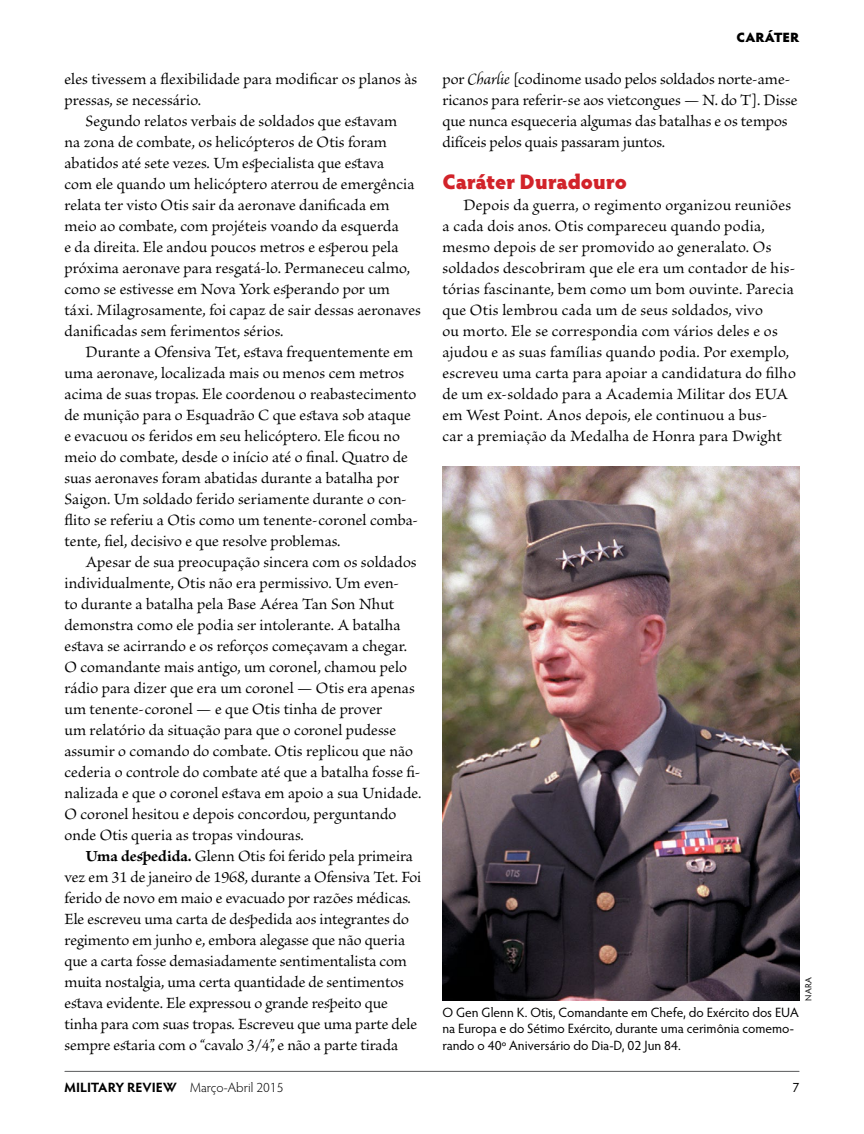
<style>
.page{position:relative;width:864px;height:1134px;background:#fff}
.page>*{position:absolute;margin:0;border:0;box-sizing:border-box;transform-origin:0 0}
.t1{font:900 21px "Hypatia Sans Pro";letter-spacing:-.005em;color:#d2232a}
.t2{font:16.5px/21px "Brioso Pro";letter-spacing:.005em;color:#000}
.t3{font:13.5px/16.5px "Hypatia Sans Pro";color:#000}
.t4{font:300 13.5px "Hypatia Sans Pro";color:#000}
.t5{font:900 13.5px "Hypatia Sans Pro";letter-spacing:-.01em;color:#000}
.t6{font:9px "Hypatia Sans Pro";color:#000}
.s1{font-weight:700}
.s2{font-style:italic}
</style>
<div class="page">
<hr style="left:65px;top:1071px;width:734px;height:1px;background:#58595b">
<img style="left:442px;top:466px;width:358px;height:534px">
<p class="t2" style="left:64px;top:69px;width:354px">eles tivessem a flexibilidade para modificar os planos às pressas, se necessário.</p>
<p class="t2" style="left:64px;top:111px;width:358px;text-indent:21px">Segundo relatos verbais de soldados que estavam<br>na zona de combate, os helicópteros de Otis foram abatidos até sete vezes. Um especialista que estava<br>com ele quando um helicóptero aterrou de emergência relata ter visto Otis sair da aeronave danificada em meio ao combate, com projéteis voando da esquerda<br>e da direita. Ele andou poucos metros e esperou pela próxima aeronave para resgatá-lo. Permaneceu calmo, como se estivesse em Nova York esperando por um táxi. Milagrosamente, foi capaz de sair dessas aeronaves danificadas sem ferimentos sérios.</p>
<p class="t2" style="left:64px;top:342px;width:355px;text-indent:21px">Durante a Ofensiva Tet, estava frequentemente em uma aeronave, localizada mais ou menos cem metros acima de suas tropas. Ele coordenou o reabastecimento de munição para o Esquadrão C que estava sob ataque e evacuou os feridos em seu helicóptero. Ele ficou no meio do combate, desde o início até o final. Quatro de suas aeronaves foram abatidas durante a batalha por Saigon. Um soldado ferido seriamente durante o con&shy;flito se referiu a Otis como um tenente-coronel comba&shy;tente, fiel, decisivo e que resolve problemas.</p>
<p class="t2" style="left:64px;top:552px;width:359px;text-indent:21px">Apesar de sua preocupação sincera com os soldados individualmente, Otis não era permissivo. Um even-<br>to durante a batalha pela Base Aérea Tan Son Nhut demonstra como ele podia ser intolerante. A batalha estava se acirrando e os reforços começavam a chegar.<br>O comandante mais antigo, um coronel, chamou pelo rádio para dizer que era um coronel — Otis era apenas um tenente-coronel — e que Otis tinha de prover<br>um relatório da situação para que o coronel pudesse assumir o comando do combate. Otis replicou que não cederia o controle do combate até que a batalha fosse fi&shy;nalizada e que o coronel estava em apoio a sua Unidade.<br>O coronel hesitou e depois concordou, perguntando onde Otis queria as tropas vindouras.</p>
<p class="t2" style="left:64px;top:847px;width:358px;text-indent:21px"><span class="s1">Uma despedida.</span> Glenn Otis foi ferido pela primeira vez em 31 de janeiro de 1968, durante a Ofensiva Tet. Foi ferido de novo em maio e evacuado por razões médicas.<br>Ele escreveu uma carta de despedida aos integrantes do regimento em junho e, embora alegasse que não queria que a carta fosse demasiadamente sentimentalista com muita nostalgia, uma certa quantidade de sentimentos estava evidente. Ele expressou o grande respeito que tinha para com suas tropas. Escreveu que uma parte dele sempre estaria com o “cavalo 3/4”, e não a parte tirada</p>
<p class="t5" style="left:737px;top:27px;width:64px">CARÁTER</p>
<p class="t2" style="left:442px;top:70px;width:356px">por <span class="s2">Charlie</span> [codinome usado pelos soldados norte-ame&shy;ricanos para referir-se aos vietcongues — N. do T]. Disse que nunca esqueceria algumas das batalhas e os tempos difíceis pelos quais passaram juntos.</p>
<p class="t1" style="left:442px;top:166px;width:186px">Caráter Duradouro</p>
<p class="t2" style="left:442px;top:195px;width:355px;text-indent:21px">Depois da guerra, o regimento organizou reuniões a cada dois anos. Otis compareceu quando podia, mesmo depois de ser promovido ao generalato. Os soldados descobriram que ele era um contador de his&shy;tórias fascinante, bem como um bom ouvinte. Parecia que Otis lembrou cada um de seus soldados, vivo<br>ou morto. Ele se correspondia com vários deles e os ajudou e as suas famílias quando podia. Por exemplo, escreveu uma carta para apoiar a candidatura do filho de um ex-soldado para a Academia Militar dos EUA em West Point. Anos depois, ele continuou a bus-<br>car a premiação da Medalha de Honra para Dwight</p>
<p class="t6" style="left:802px;top:1000px;width:25px;rotate:-90deg">NARA</p>
<p class="t3" style="left:442px;top:1004px;width:358px">O Gen Glenn K. Otis, Comandante em Chefe, do Exército dos EUA na Europa e do Sétimo Exército, durante uma cerimônia comemo&shy;rando o 40o Aniversário do Dia-D, 02 Jun 84.</p>
<p class="t4" style="left:64px;top:1079px;width:221px"><span class="s1">MILITARY REVIEW</span> Março-Abril 2015</p>
<p class="t3" style="left:793px;top:1079px;width:8px">7</p>
</div>
